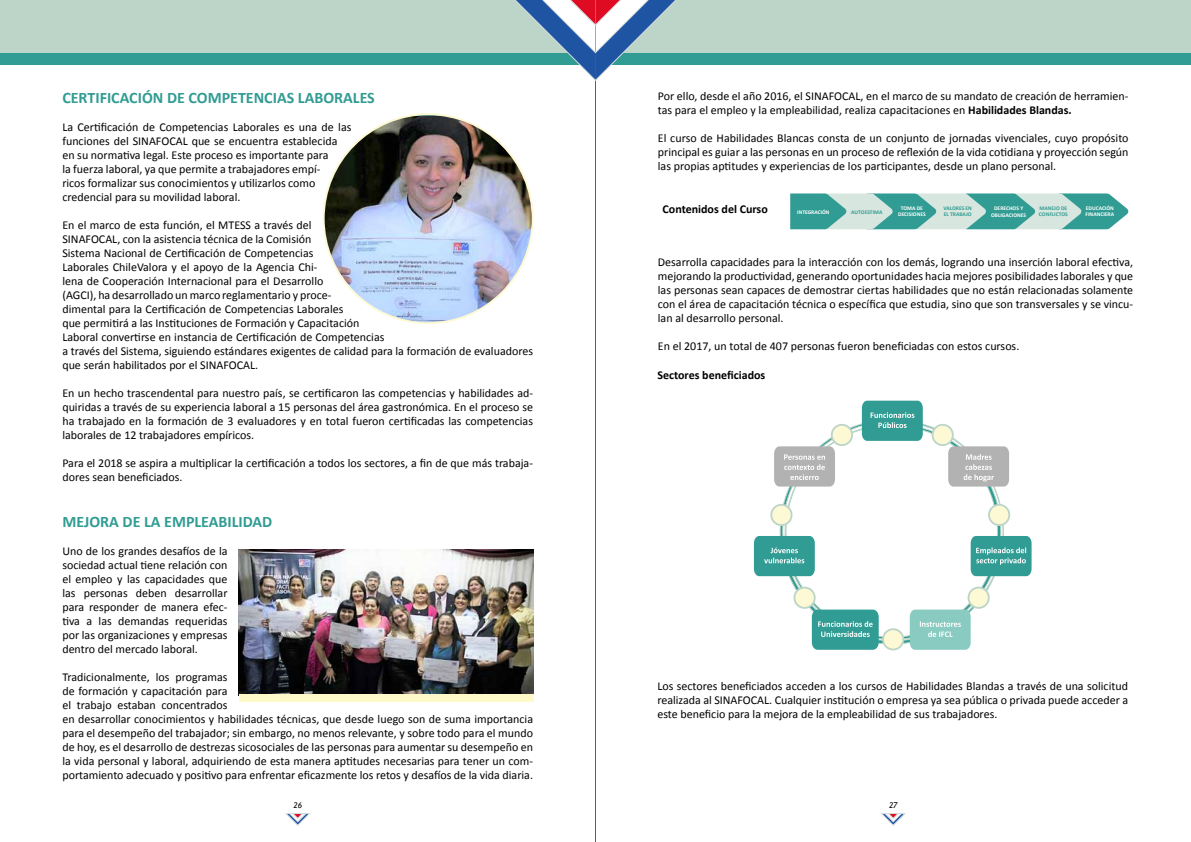
<style>
.page{position:relative;width:1191px;height:842px;background:#fff}
.page>*{position:absolute;margin:0;border:0;box-sizing:border-box;transform-origin:0 0}
.t1{font:700 16px "Calibri";color:#319c93}
.t2{font:12px/14px "Calibri";color:#000}
.t3{font:700 12px "Calibri";color:#000}
.t4{font:italic 8px "Trebuchet MS";color:#000}
.t5{font:700 5.6px/6.6px "Calibri";color:#fff;text-align:center}
.t6{font:700 5.6px/6.6px "Calibri";color:#319c93}
.s1{font-weight:700}
</style>
<div class="page">
<div style="left:0;top:53px;width:595px;height:11px;background:#319c93"></div>
<div style="left:0;top:0;width:595px;height:53px;background:#bdd5c9"></div>
<svg style="left:286px;top:813px;width:23px;height:12px"></svg>
<div style="left:595px;top:53px;width:596px;height:11px;background:#319c93"></div>
<div style="left:595px;top:0;width:596px;height:53px;background:#bdd5c9"></div>
<hr style="left:595px;top:0;width:1px;height:842px;background:#52646d">
<svg style="left:501px;top:0;width:189px;height:81px"></svg>
<svg style="left:881px;top:813px;width:24px;height:12px"></svg>
<img style="left:239px;top:550px;width:294px;height:145px">
<svg style="left:784px;top:423px;width:217px;height:217px"></svg>
<svg style="left:862px;top:401px;width:60px;height:40px;background:#41a39b"></svg>
<svg style="left:948px;top:446px;width:61px;height:41px;background:#bbbaba"></svg>
<svg style="left:774px;top:446px;width:61px;height:41px;background:#bcbbbb"></svg>
<svg style="left:970px;top:536px;width:61px;height:40px;background:#48a79f"></svg>
<svg style="left:754px;top:536px;width:61px;height:40px;background:#40a39b"></svg>
<svg style="left:812px;top:610px;width:66px;height:40px;background:#45a59d"></svg>
<svg style="left:909px;top:610px;width:61px;height:40px;background:#93cfc5"></svg>
<div style="left:989px;top:505px;width:20px;height:20px;background:#fdf9d5;border-radius:50%"></div>
<div style="left:988px;top:504px;width:22px;height:22px;border:2px solid #bdd5c9;border-radius:50%"></div>
<div style="left:932px;top:425px;width:20px;height:20px;background:#fdf9d5;border-radius:50%"></div>
<div style="left:931px;top:424px;width:22px;height:22px;border:2px solid #bdd5c9;border-radius:50%"></div>
<div style="left:831px;top:425px;width:21px;height:20px;background:#fdf9d5;border-radius:50%"></div>
<div style="left:831px;top:424px;width:22px;height:22px;border:2px solid #bdd5c9;border-radius:50%"></div>
<div style="left:771px;top:505px;width:20px;height:20px;background:#fdf9d5;border-radius:50%"></div>
<div style="left:770px;top:504px;width:22px;height:22px;border:2px solid #bdd5c9;border-radius:50%"></div>
<div style="left:794px;top:588px;width:20px;height:20px;background:#fdf9d5;border-radius:50%"></div>
<div style="left:793px;top:587px;width:22px;height:22px;border:2px solid #bdd5c9;border-radius:50%"></div>
<div style="left:968px;top:588px;width:20px;height:20px;background:#fdf9d5;border-radius:50%"></div>
<div style="left:967px;top:587px;width:22px;height:22px;border:2px solid #bdd5c9;border-radius:50%"></div>
<div style="left:883px;top:629px;width:20px;height:20px;background:#fdf9d5;border-radius:50%"></div>
<div style="left:882px;top:628px;width:22px;height:22px;border:2px solid #bdd5c9;border-radius:50%"></div>
<svg style="left:790px;top:193px;width:338px;height:36px;background:#7ebeb6"></svg>
<div style="left:239px;top:695px;width:294px;height:7px;background:#fff9c7"></div>
<img style="left:324px;top:116px;width:208px;height:207px">
<h1 class="t1" style="left:62px;top:87px;width:314px">CERTIFICACIÓN DE COMPETENCIAS LABORALES</h1>
<p class="t2" style="left:62px;top:120px;width:290px">La Certificación de Competencias Laborales es una de las funciones del SINAFOCAL que se encuentra establecida en su normativa legal. Este proceso es importante para<br>la fuerza laboral, ya que permite a trabajadores empí-<br>ricos formalizar sus conocimientos y utilizarlos como credencial para su movilidad laboral.</p>
<p class="t2" style="left:62px;top:218px;width:472px">En el marco de esta función, el MTESS a través del<br>SINAFOCAL, con la asistencia técnica de la Comisión<br>Sistema Nacional de Certificación de Competencias<br>Laborales ChileValora y el apoyo de la Agencia Chi-<br>lena de Cooperación Internacional para el Desarrollo<br>(AGCI), ha desarrollado un marco reglamentario y proce-<br>dimental para la Certificación de Competencias Laborales<br>que permitirá a las Instituciones de Formación y Capacitación<br>Laboral convertirse en instancia de Certificación de Competencias<br>a través del Sistema, siguiendo estándares exigentes de calidad para la formación de evaluadores que serán habilitados por el SINAFOCAL.</p>
<p class="t2" style="left:62px;top:386px;width:472px;text-align:justify">En un hecho trascendental para nuestro país, se certificaron las competencias y habilidades ad&shy;quiridas a través de su experiencia laboral a 15 personas del área gastronómica. En el proceso se ha trabajado en la formación de 3 evaluadores y en total fueron certificadas las competencias laborales de 12 trabajadores empíricos.</p>
<p class="t2" style="left:62px;top:456px;width:472px">Para el 2018 se aspira a multiplicar la certificación a todos los sectores, a fin de que más trabaja&shy;dores sean beneficiados.</p>
<h1 class="t1" style="left:62px;top:511px;width:211px">MEJORA DE LA EMPLEABILIDAD</h1>
<p class="t2" style="left:62px;top:544px;width:167px;text-align:justify">Uno de los grandes desafíos de la sociedad actual tiene relación con el empleo y las capacidades que las personas deben desarrollar para responder de manera efec&shy;tiva a las demandas requeridas por las organizaciones y empresas dentro del mercado laboral.</p>
<p class="t2" style="left:62px;top:670px;width:472px">Tradicionalmente, los programas<br>de formación y capacitación para<br>el trabajo estaban concentrados<br>en desarrollar conocimientos y habilidades técnicas, que desde luego son de suma importancia para el desempeño del trabajador; sin embargo, no menos relevante, y sobre todo para el mundo de hoy, es el desarrollo de destrezas sicosociales de las personas para aumentar su desempeño en la vida personal y laboral, adquiriendo de esta manera aptitudes necesarias para tener un com&shy;portamiento adecuado y positivo para enfrentar eficazmente los retos y desafíos de la vida diaria.</p>
<p class="t2" style="left:658px;top:89px;width:472px">Por ello, desde el año 2016, el SINAFOCAL, en el marco de su mandato de creación de herramien&shy;tas para el empleo y la empleabilidad, realiza capacitaciones en <span class="s1">Habilidades Blandas.</span></p>
<p class="t2" style="left:658px;top:131px;width:472px;text-align:justify">El curso de Habilidades Blancas consta de un conjunto de jornadas vivenciales, cuyo propósito principal es guiar a las personas en un proceso de reflexión de la vida cotidiana y proyección según las propias aptitudes y experiencias de los participantes, desde un plano personal.</p>
<p class="t3" style="left:662px;top:202px;width:107px">Contenidos del Curso</p>
<p class="t5" style="left:1085px;top:204px;width:30px;text-align:left">EDUCACIÓN<br>FINANCIERA</p>
<p class="t6" style="left:1039px;top:204px;width:30px">MANEJO DE<br>CONFLICTOS</p>
<p class="t5" style="left:898px;top:204px;width:29px">TOMA DE<br>DECISIONES</p>
<p class="t6" style="left:943px;top:204px;width:30px">VALORES EN<br>EL TRABAJO</p>
<p class="t5" style="left:991px;top:205px;width:36px">DERECHOS Y<br>OBLIGACIONES</p>
<p class="t5" style="left:797px;top:208px;width:34px">INTEGRACIÓN</p>
<p class="t6" style="left:851px;top:208px;width:33px">AUTOESTIMA</p>
<p class="t2" style="left:658px;top:255px;width:477px;text-align:justify">Desarrolla capacidades para la interacción con los demás, logrando una inserción laboral efectiva, mejorando la productividad, generando oportunidades hacia mejores posibilidades laborales y que las personas sean capaces de demostrar ciertas habilidades que no están relacionadas solamente con el área de capacitación técnica o específica que estudia, sino que son transversales y se vincu&shy;lan al desarrollo personal.</p>
<p class="t2" style="left:658px;top:339px;width:363px">En el 2017, un total de 407 personas fueron beneficiadas con estos cursos.</p>
<p class="t3" style="left:657px;top:367px;width:109px">Sectores beneficiados</p>
<p class="t2" style="left:657px;top:679px;width:472px;text-align:justify">Los sectores beneficiados acceden a los cursos de Habilidades Blandas a través de una solicitud realizada al SINAFOCAL. Cualquier institución o empresa ya sea pública o privada puede acceder a este beneficio para la mejora de la empleabilidad de sus trabajadores.</p>
<p class="t4" style="left:293px;top:800px;width:10px">26</p>
<p class="t4" style="left:889px;top:800px;width:10px">27</p>
</div>
